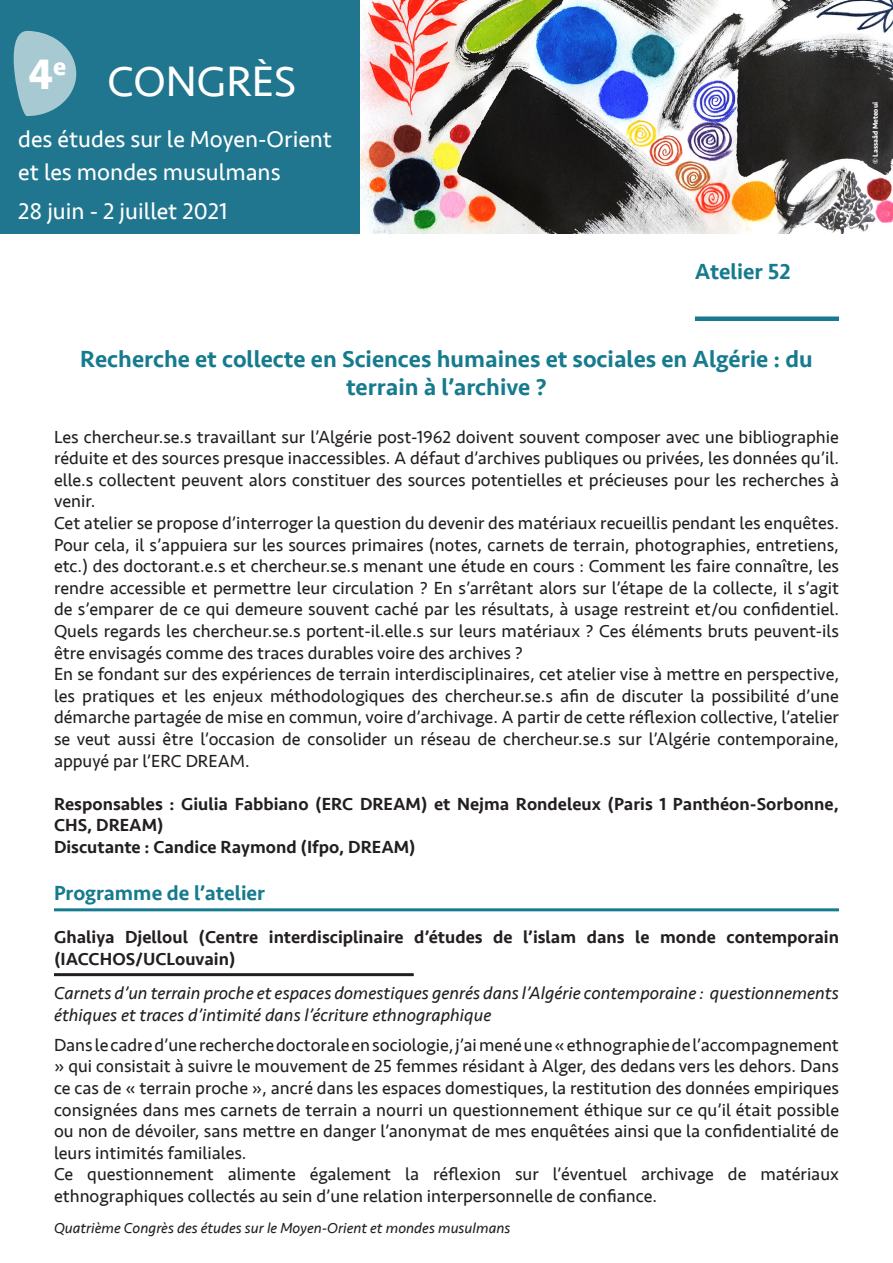
<style>
.page{position:relative;width:893px;height:1263px;background:#fff}
.page>*{position:absolute;margin:0;border:0;box-sizing:border-box;transform-origin:0 0}
.t1{font:43.8px "Seravek";color:#fff}
.t2{font:700 43.8px "Seravek";color:#fff}
.Titre_principal{font:500 24px/28.8px "Seravek";color:#167b8e;text-align:center}
.t3{font:23.7px/32.8px "Seravek";color:#fff}
.Atelier{font:500 22.5px "Seravek";color:#167b8e}
.Programme{font:500 21px "Seravek";color:#167b8e}
.Texte{font:18px/21.6px "Seravek";color:#231f20;text-align:justify}
.Titre_communication{font:italic 18px/21.6px "Seravek";color:#231f20}
.Responsable_Discutan{font:500 18px/21.6px "Seravek";color:#231f20}
.Intervenants{font:500 18px/21.6px "Seravek";color:#231f20}
.t4{font:italic 15px "Seravek";color:#231f20}
.t5{font:700 7.35px "Seravek";color:#fff}
</style>
<div class="page">
<img style="left:360px;top:0;width:533px;height:234px">
<div style="left:0;top:0;width:360px;height:234px;background:#20768e"></div>
<svg style="left:13px;top:31px;width:63px;height:85px"></svg>
<div style="left:695px;top:316px;width:144px;height:5px;background:#167b8e"></div>
<hr style="left:54px;top:908px;width:785px;height:3px;background:#167b8e">
<hr style="left:54px;top:973px;width:360px;height:3px;background:#231f20">
<h1 class="t1" style="left:108px;top:48px;width:190px">CONGRÈS</h1>
<h3 class="t3" style="left:18px;top:123px;width:315px">des études sur le Moyen-Orient et les mondes musulmans</h3>
<h3 class="t3" style="left:18px;top:195px;width:211px">28 juin - 2 juillet 2021</h3>
<h1 class="t2" style="left:28px;top:39px;width:40px">4<sup>e</sup></h1>
<p class="Atelier" style="left:695px;top:257px;width:97px">Atelier 52</p>
<p class="Titre_principal" style="left:80px;top:344px;width:734px">Recherche et collecte en Sciences humaines et sociales en Algérie : du terrain à l’archive ?</p>
<p class="Texte" style="left:54px;top:426px;width:786px">Les chercheur.se.s travaillant sur l’Algérie post-1962 doivent souvent composer avec une bibliographie réduite et des sources presque inaccessibles. A défaut d’archives publiques ou privées, les données qu’il. elle.s collectent peuvent alors constituer des sources potentielles et précieuses pour les recherches à venir.</p>
<p class="Texte" style="left:54px;top:512px;width:786px">Cet atelier se propose d’interroger la question du devenir des matériaux recueillis pendant les enquêtes.<br>Pour cela, il s’appuiera sur les sources primaires (notes, carnets de terrain, photographies, entretiens, etc.) des doctorant.e.s et chercheur.se.s menant une étude en cours : Comment les faire connaître, les rendre accessible et permettre leur circulation ? En s’arrêtant alors sur l’étape de la collecte, il s’agit de s’emparer de ce qui demeure souvent caché par les résultats, à usage restreint et/ou confidentiel.<br>Quels regards les chercheur.se.s portent-il.elle.s sur leurs matériaux ? Ces éléments bruts peuvent-ils être envisagés comme des traces durables voire des archives ?</p>
<p class="Texte" style="left:54px;top:663px;width:787px">En se fondant sur des expériences de terrain interdisciplinaires, cet atelier vise à mettre en perspective, les pratiques et les enjeux méthodologiques des chercheur.se.s afin de discuter la possibilité d’une démarche partagée de mise en commun, voire d’archivage. A partir de cette réflexion collective, l’atelier se veut aussi être l’occasion de consolider un réseau de chercheur.se.s sur l’Algérie contemporaine, appuyé par l’ERC DREAM.</p>
<p class="Responsable_Discutan" style="left:54px;top:793px;width:786px">Responsables : Giulia Fabbiano (ERC DREAM) et Nejma Rondeleux (Paris 1 Panthéon-Sorbonne,<br>CHS, DREAM)</p>
<p class="Responsable_Discutan" style="left:54px;top:836px;width:363px">Discutante : Candice Raymond (Ifpo, DREAM)</p>
<p class="Programme" style="left:54px;top:880px;width:213px">Programme de l’atelier</p>
<p class="Intervenants" style="left:54px;top:926px;width:786px">Ghaliya Djelloul (Centre interdisciplinaire d’études de l’islam dans le monde contemporain (IACCHOS/UCLouvain)</p>
<p class="Titre_communication" style="left:54px;top:982px;width:786px">Carnets d’un terrain proche et espaces domestiques genrés dans l’Algérie contemporaine : questionnements éthiques et traces d’intimité dans l’écriture ethnographique</p>
<p class="Texte" style="left:54px;top:1034px;width:786px">Dans le cadre d’une recherche doctorale en sociologie, j’ai mené une « ethnographie de l’accompagnement » qui consistait à suivre le mouvement de 25 femmes résidant à Alger, des dedans vers les dehors. Dans ce cas de « terrain proche », ancré dans les espaces domestiques, la restitution des données empiriques consignées dans mes carnets de terrain a nourri un questionnement éthique sur ce qu’il était possible ou non de dévoiler, sans mettre en danger l’anonymat de mes enquêtées ainsi que la confidentialité de leurs intimités familiales.</p>
<p class="Texte" style="left:54px;top:1163px;width:786px">Ce questionnement alimente également la réflexion sur l’éventuel archivage de matériaux ethnographiques collectés au sein d’une relation interpersonnelle de confiance.</p>
<p class="t4" style="left:54px;top:1216px;width:458px">Quatrième Congrès des études sur le Moyen-Orient et mondes musulmans</p>
<p class="t5" style="left:869px;top:164px;width:64px;rotate:-90deg">© Lassaâd Meteoui</p>
</div>
